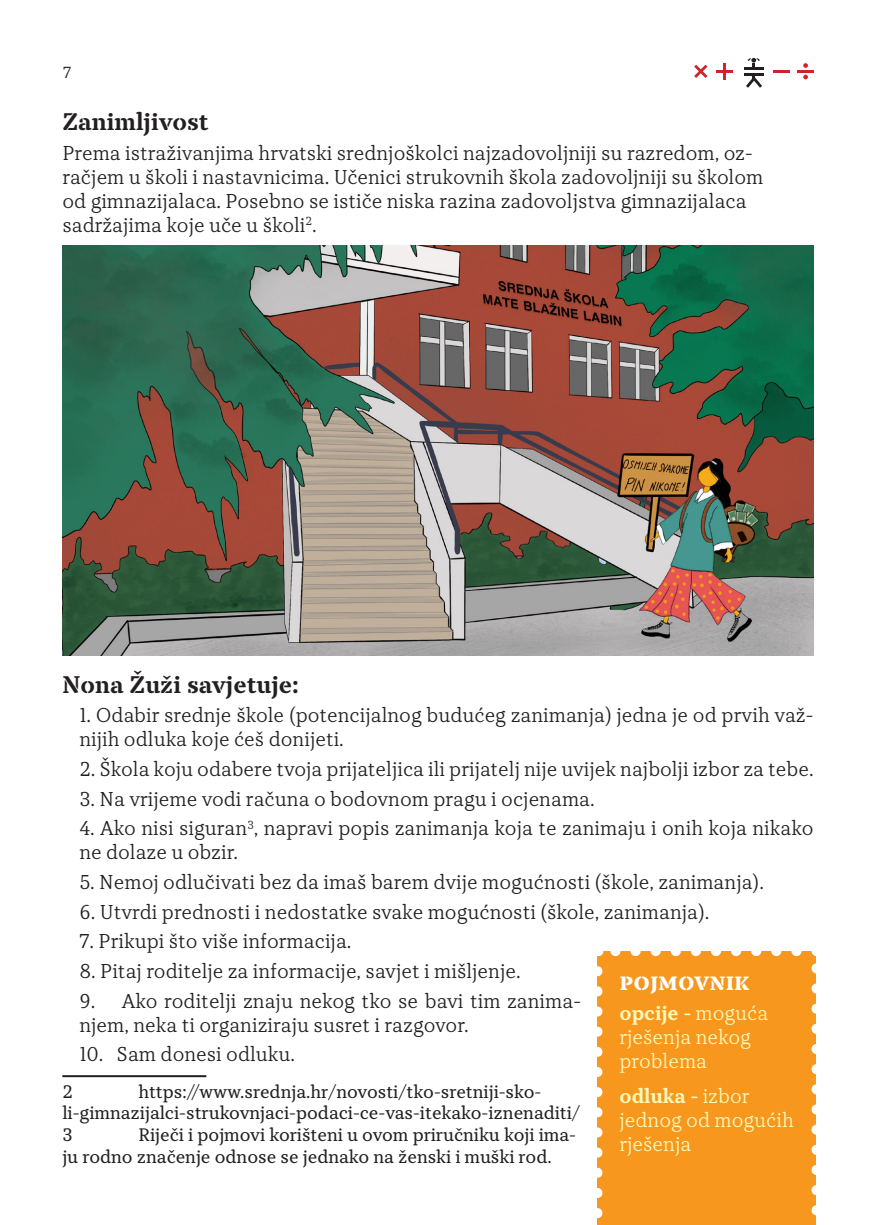
<style>
.page{position:relative;width:876px;height:1225px;background:#fff}
.page>*{position:absolute;margin:0;border:0;box-sizing:border-box;transform-origin:0 0}
.naslov{font:700 24px "TT Tricks Stencil";color:#231f20}
.naslov-2{font:700 24px "TT Tricks Stencil";color:#fff}
.tekat_NUM_bulet{font:300 20px/24px "TT Tricks";color:#231f20}
.tekst{font:300 20px/24px "TT Tricks";color:#231f20}
.pojmovnik{font:300 20px/24px "TT Tricks";color:#fff9ba}
.tekst_futnote{font:18px/21.6px "TT Tricks";color:#231f20}
.t1{font:300 16px "TT Tricks";color:#231f20}
.s1{font-weight:700}
</style>
<div class="page">
<hr style="left:744px;top:67px;width:20px;height:3px;background:#231f20">
<hr style="left:716px;top:70px;width:16px;height:3px;background:#d1232a">
<hr style="left:773px;top:70px;width:16px;height:3px;background:#d1232a">
<hr style="left:798px;top:70px;width:16px;height:3px;background:#d1232a">
<hr style="left:723px;top:63px;width:3px;height:16px;background:#d1232a">
<svg style="left:694px;top:65px;width:13px;height:13px"></svg>
<hr style="left:744px;top:73px;width:20px;height:3px;background:#231f20">
<svg style="left:803px;top:63px;width:5px;height:5px"></svg>
<svg style="left:803px;top:75px;width:5px;height:4px"></svg>
<svg style="left:746px;top:58px;width:16px;height:30px"></svg>
<hr style="left:62px;top:1075px;width:144px;height:2px;background:#231f20">
<div style="left:597px;top:951px;width:219px;height:274px;background:#f7971d"></div>
<svg style="left:610px;top:951px;width:186px;height:5px"></svg>
<svg style="left:597px;top:971px;width:5px;height:248px"></svg>
<svg style="left:811px;top:951px;width:5px;height:265px"></svg>
<img style="left:62px;top:246px;width:752px;height:409px">
<p class="t1" style="left:63px;top:63px;width:10px">7</p>
<p class="naslov" style="left:62px;top:107px;width:148px">Zanimljivost</p>
<p class="tekst" style="left:62px;top:141px;width:702px">Prema istraživanjima hrvatski srednjoškolci najzadovoljniji su razredom, oz&shy;račjem u školi i nastavnicima. Učenici strukovnih škola zadovoljniji su školom od gimnazijalaca. Posebno se ističe niska razina zadovoljstva gimnazijalaca sadržajima koje uče u školi<sup>2</sup>.</p>
<p class="naslov" style="left:62px;top:669px;width:238px">Nona Žuži savjetuje:</p>
<p class="tekat_NUM_bulet" style="left:79px;top:703px;width:736px">1. Odabir srednje škole (potencijalnog budućeg zanimanja) jedna je od prvih važ&shy;nijih odluka koje ćeš donijeti.</p>
<p class="tekat_NUM_bulet" style="left:79px;top:757px;width:736px">2. Škola koju odabere tvoja prijateljica ili prijatelj nije uvijek najbolji izbor za tebe.</p>
<p class="tekat_NUM_bulet" style="left:79px;top:786px;width:517px">3. Na vrijeme vodi računa o bodovnom pragu i ocjenama.</p>
<p class="tekat_NUM_bulet" style="left:79px;top:816px;width:736px">4. Ako nisi siguran<sup>3</sup>, napravi popis zanimanja koja te zanimaju i onih koja nikako ne dolaze u obzir.</p>
<p class="tekat_NUM_bulet" style="left:79px;top:870px;width:686px">5. Nemoj odlučivati bez da imaš barem dvije mogućnosti (škole, zanimanja).</p>
<p class="tekat_NUM_bulet" style="left:79px;top:899px;width:631px">6. Utvrdi prednosti i nedostatke svake mogućnosti (škole, zanimanja).</p>
<p class="tekat_NUM_bulet" style="left:79px;top:929px;width:274px">7. Prikupi što više informacija.</p>
<p class="tekat_NUM_bulet" style="left:79px;top:959px;width:443px">8. Pitaj roditelje za informacije, savjet i mišljenje.</p>
<p class="tekat_NUM_bulet" style="left:79px;top:988px;width:503px">9. Ako roditelji znaju nekog tko se bavi tim zanima&shy;njem, neka ti organiziraju susret i razgovor.</p>
<p class="tekat_NUM_bulet" style="left:79px;top:1042px;width:217px">10. Sam donesi odluku.</p>
<p class="tekst_futnote" style="left:62px;top:1080px;width:12px">2</p>
<p class="naslov-2" style="left:619px;top:967px;width:131px">pojmovnik</p>
<p class="pojmovnik" style="left:619px;top:1000px;width:150px"><span class="s1">opcije -</span> moguća rješenja nekog problema</p>
<p class="pojmovnik" style="left:619px;top:1084px;width:176px"><span class="s1">odluka -</span> izbor jednog od mogućih rješenja</p>
<p class="tekst_futnote" style="left:62px;top:1080px;width:519px;text-indent:76px">https://www.srednja.hr/novosti/tko-sretniji-sko&shy;li-gimnazijalci-strukovnjaci-podaci-ce-vas-itekako-iznenaditi/</p>
<p class="tekst_futnote" style="left:62px;top:1124px;width:12px">3</p>
<p class="tekst_futnote" style="left:62px;top:1124px;width:515px;text-indent:76px">Riječi i pojmovi korišteni u ovom priručniku koji ima&shy;ju rodno značenje odnose se jednako na ženski i muški rod.</p>
</div>
